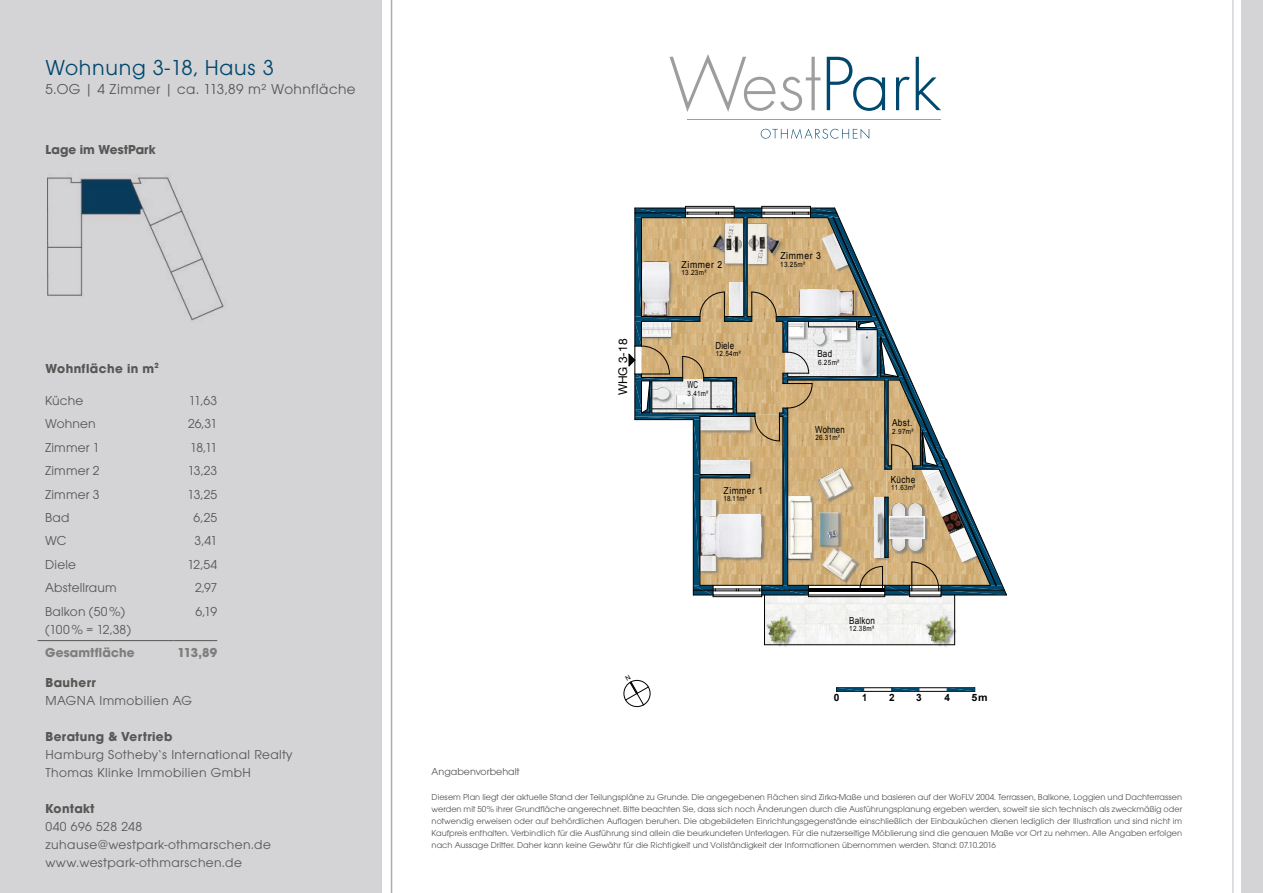
<style>
.page{position:relative;width:1263px;height:893px;background:#fff}
.page>*{position:absolute;margin:0;border:0;box-sizing:border-box;transform-origin:0 0}
.t1{font:22.5px "Avant Garde Gothic Itc T";letter-spacing:.03em;color:#00486d}
.t2{font:15px "Avant Garde Gothic Itc T";letter-spacing:.03em;color:#575756}
.t3{font:13.5px/18px "Avant Garde Gothic Itc T";letter-spacing:.03em;color:#575756}
.t4{font:700 13.5px "Avant Garde Gothic Itc T";letter-spacing:.03em;color:#575756}
.t5{font:13.5px/18.1px "Avant Garde Gothic Itc T";letter-spacing:.01em;color:#575756}
.t6{font:700 13.5px "Avant Garde Gothic Itc T";letter-spacing:.015em;color:#7e7e7d}
.t7{font:700 13.5px "Avant Garde Gothic Itc T";letter-spacing:.005em;color:#575756}
.t8{font:12px "Helvetica Neue";color:#000}
.t9{font:10.5px "Avant Garde Gothic Itc T";color:#575756}
.t10{font:700 10.05px "Arial";color:#000}
.t11{font:700 10.05px "Arial";color:#000;scale:1.06 1}
.t12{font:700 10.05px "Arial";color:#000;scale:.9 1}
.t13{font:9.6px "Arial";letter-spacing:.035em;color:#000;scale:.9 1}
.t14{font:9.6px "Arial";letter-spacing:.035em;color:#000;scale:.89 1}
.t15{font:9.6px "Arial";letter-spacing:.035em;color:#000;scale:.81 1}
.t16{font:9.6px "Arial";letter-spacing:.035em;color:#000;scale:.84 1}
.t17{font:9.6px "Arial";letter-spacing:.035em;color:#000;scale:.82 1}
.t18{font:9.6px "Arial";letter-spacing:.035em;color:#000;scale:.86 1}
.t19{font:9.6px "Arial";letter-spacing:.035em;color:#000;scale:.85 1}
.t20{font:9.6px "Arial";letter-spacing:.035em;color:#000;scale:.83 1}
.t21{font:9.6px "Arial";letter-spacing:.035em;color:#000;scale:.66 1}
.t22{font:9px/12px "Avant Garde Gothic Itc T";color:#575756;text-align:justify}
.t23{font:7.65px "Arial";color:#000}
.t24{font:7.2px "Arial";letter-spacing:.05em;color:#000;scale:.87 1}
.t25{font:7.2px "Arial";letter-spacing:.05em;color:#000;scale:.86 1}
.t26{font:7.2px "Arial";letter-spacing:.05em;color:#000;scale:.88 1}
.t27{font:7.2px "Arial";letter-spacing:.05em;color:#000;scale:.84 1}
</style>
<div class="page">
<hr style="left:391px;top:0;width:1px;height:893px;background:#aaacad">
<div style="left:0;top:0;width:382px;height:893px;background:#d4d3d5"></div>
<svg style="left:760px;top:128px;width:109px;height:11px"></svg>
<svg style="left:669px;top:54px;width:151px;height:58px"></svg>
<svg style="left:827px;top:57px;width:58px;height:54px"></svg>
<svg style="left:896px;top:77px;width:14px;height:33px"></svg>
<svg style="left:916px;top:57px;width:25px;height:53px"></svg>
<hr style="left:687px;top:119px;width:254px;height:1px;background:#9d9d9c">
<hr style="left:1232px;top:0;width:1px;height:893px;background:#d4d3d5">
<div style="left:1242px;top:0;width:21px;height:893px;background:#d4d3d5"></div>
<img style="left:764px;top:645px;width:34px;height:2px">
<img style="left:924px;top:645px;width:31px;height:2px">
<div style="left:624px;top:680px;width:26px;height:27px;border:1px solid #000;border-radius:50%"></div>
<hr style="left:836px;top:687px;width:139px;height:1px;background:#000">
<hr style="left:836px;top:691px;width:139px;height:1px;background:#000">
<svg style="left:891px;top:688px;width:28px;height:3px"></svg>
<svg style="left:836px;top:688px;width:28px;height:3px"></svg>
<svg style="left:947px;top:688px;width:28px;height:3px"></svg>
<svg style="left:629px;top:206px;width:378px;height:439px"></svg>
<hr style="left:700px;top:478px;width:1px;height:107px;background:#000">
<img style="left:47px;top:176px;width:177px;height:145px">
<hr style="left:38px;top:640px;width:136px;height:1px;background:#575756">
<hr style="left:174px;top:640px;width:43px;height:1px;background:#575756">
<svg style="left:625px;top:679px;width:23px;height:27px"></svg>
<h1 class="t1" style="left:45px;top:54px;width:230px">Wohnung 3-18, Haus 3</h1>
<h2 class="t2" style="left:45px;top:81px;width:312px">5.OG | 4 Zimmer | ca. 113,89 m² Wohnfläche</h2>
<h3 class="t7" style="left:45px;top:141px;width:112px">Lage im WestPark</h3>
<h3 class="t4" style="left:45px;top:360px;width:115px">Wohnfläche in m<sup>2</sup></h3>
<h3 class="t3" style="left:45px;top:391px;width:40px">Küche</h3>
<h3 class="t3" style="left:189px;top:391px;width:30px">11,63</h3>
<h3 class="t3" style="left:45px;top:415px;width:52px">Wohnen</h3>
<h3 class="t3" style="left:188px;top:415px;width:31px">26,31</h3>
<h3 class="t3" style="left:45px;top:438px;width:56px">Zimmer 1</h3>
<h3 class="t3" style="left:190px;top:438px;width:29px">18,11</h3>
<h3 class="t3" style="left:45px;top:461px;width:56px">Zimmer 2</h3>
<h3 class="t3" style="left:188px;top:461px;width:31px">13,23</h3>
<h3 class="t3" style="left:45px;top:485px;width:56px">Zimmer 3</h3>
<h3 class="t3" style="left:188px;top:485px;width:31px">13,25</h3>
<h3 class="t3" style="left:45px;top:508px;width:26px">Bad</h3>
<h3 class="t3" style="left:194px;top:508px;width:25px">6,25</h3>
<h3 class="t3" style="left:45px;top:532px;width:23px">WC</h3>
<h3 class="t3" style="left:194px;top:532px;width:24px">3,41</h3>
<h3 class="t3" style="left:45px;top:555px;width:32px">Diele</h3>
<h3 class="t3" style="left:187px;top:555px;width:31px">12,54</h3>
<h3 class="t5" style="left:45px;top:578px;width:73px">Abstellraum</h3>
<h3 class="t3" style="left:195px;top:578px;width:24px">2,97</h3>
<h3 class="t5" style="left:45px;top:602px;width:87px">Balkon (50%) (100% = 12,38)</h3>
<h3 class="t3" style="left:195px;top:602px;width:23px">6,19</h3>
<h3 class="t6" style="left:45px;top:645px;width:91px">Gesamtfläche</h3>
<h3 class="t6" style="left:178px;top:645px;width:41px">113,89</h3>
<h3 class="t4" style="left:45px;top:674px;width:52px">Bauherr</h3>
<h3 class="t3" style="left:45px;top:691px;width:148px">MAGNA Immobilien AG</h3>
<h3 class="t4" style="left:45px;top:728px;width:129px">Beratung &amp; Vertrieb</h3>
<h3 class="t3" style="left:45px;top:745px;width:249px">Hamburg Sotheby‘s International Realty<br>Thomas Klinke Immobilien GmbH</h3>
<h3 class="t4" style="left:45px;top:800px;width:50px">Kontakt</h3>
<h3 class="t3" style="left:45px;top:817px;width:227px">040 696 528 248 zuhause@westpark-othmarschen.de www.westpark-othmarschen.de</h3>
<h3 class="t8" style="left:614px;top:395px;width:58px;rotate:-90deg">WHG 3-18</h3>
<p class="t23" style="left:618px;top:374px;width:34px;rotate:-90deg">WHG 3-9</p>
<p class="t13" style="left:682px;top:258px;width:47px">Zimmer 2</p>
<p class="t24" style="left:681px;top:268px;width:30px">13.23m²</p>
<p class="t13" style="left:780px;top:250px;width:47px">Zimmer 3</p>
<p class="t24" style="left:780px;top:260px;width:30px">13.25m²</p>
<p class="t17" style="left:715px;top:339px;width:24px">Diele</p>
<p class="t24" style="left:716px;top:349px;width:30px">12.54m²</p>
<p class="t21" style="left:687px;top:379px;width:18px">WC</p>
<p class="t25" style="left:688px;top:388px;width:26px">3.41m²</p>
<p class="t14" style="left:724px;top:484px;width:46px">Zimmer 1</p>
<p class="t27" style="left:723px;top:494px;width:29px">18.11m²</p>
<p class="t20" style="left:817px;top:347px;width:19px">Bad</p>
<p class="t26" style="left:818px;top:357px;width:26px">6.25m²</p>
<p class="t15" style="left:815px;top:423px;width:38px">Wohnen</p>
<p class="t25" style="left:815px;top:433px;width:30px">26.31m²</p>
<p class="t18" style="left:892px;top:417px;width:25px">Abst.</p>
<p class="t26" style="left:892px;top:427px;width:26px">2.97m²</p>
<p class="t19" style="left:891px;top:473px;width:30px">Küche</p>
<p class="t25" style="left:891px;top:483px;width:30px">11.63m²</p>
<p class="t16" style="left:849px;top:614px;width:33px">Balkon</p>
<p class="t24" style="left:849px;top:624px;width:30px">12.38m²</p>
<p class="t10" style="left:834px;top:690px;width:7px">0</p>
<p class="t12" style="left:862px;top:690px;width:7px">1</p>
<p class="t10" style="left:889px;top:690px;width:7px">2</p>
<p class="t10" style="left:916px;top:690px;width:7px">3</p>
<p class="t10" style="left:944px;top:690px;width:7px">4</p>
<p class="t11" style="left:971px;top:690px;width:17px">5m</p>
<p class="t9" style="left:432px;top:766px;width:89px">Angabenvorbehalt</p>
<p class="t22" style="left:432px;top:791px;width:752px">Diesem Plan liegt der aktuelle Stand der Teilungspläne zu Grunde. Die angegebenen Flächen sind Zirka-Maße und basieren auf der WoFLV 2004. Terrassen, Balkone, Loggien und Dachterrassen werden mit 50% ihrer Grundfläche angerechnet. Bitte beachten Sie, dass sich noch Änderungen durch die Ausführungsplanung ergeben werden, soweit sie sich technisch als zweckmäßig oder notwendig erweisen oder auf behördlichen Auflagen beruhen. Die abgebildeten Einrichtungsgegenstände einschließlich der Einbauküchen dienen lediglich der Illustration und sind nicht im Kaufpreis enthalten. Verbindlich für die Ausführung sind allein die beurkundeten Unterlagen. Für die nutzerseitige Möblierung sind die genauen Maße vor Ort zu nehmen. Alle Angaben erfolgen nach Aussage Dritter. Daher kann keine Gewähr für die Richtigkeit und Vollständigkeit der Informationen übernommen werden. Stand: 07.10.2016</p>
</div>
